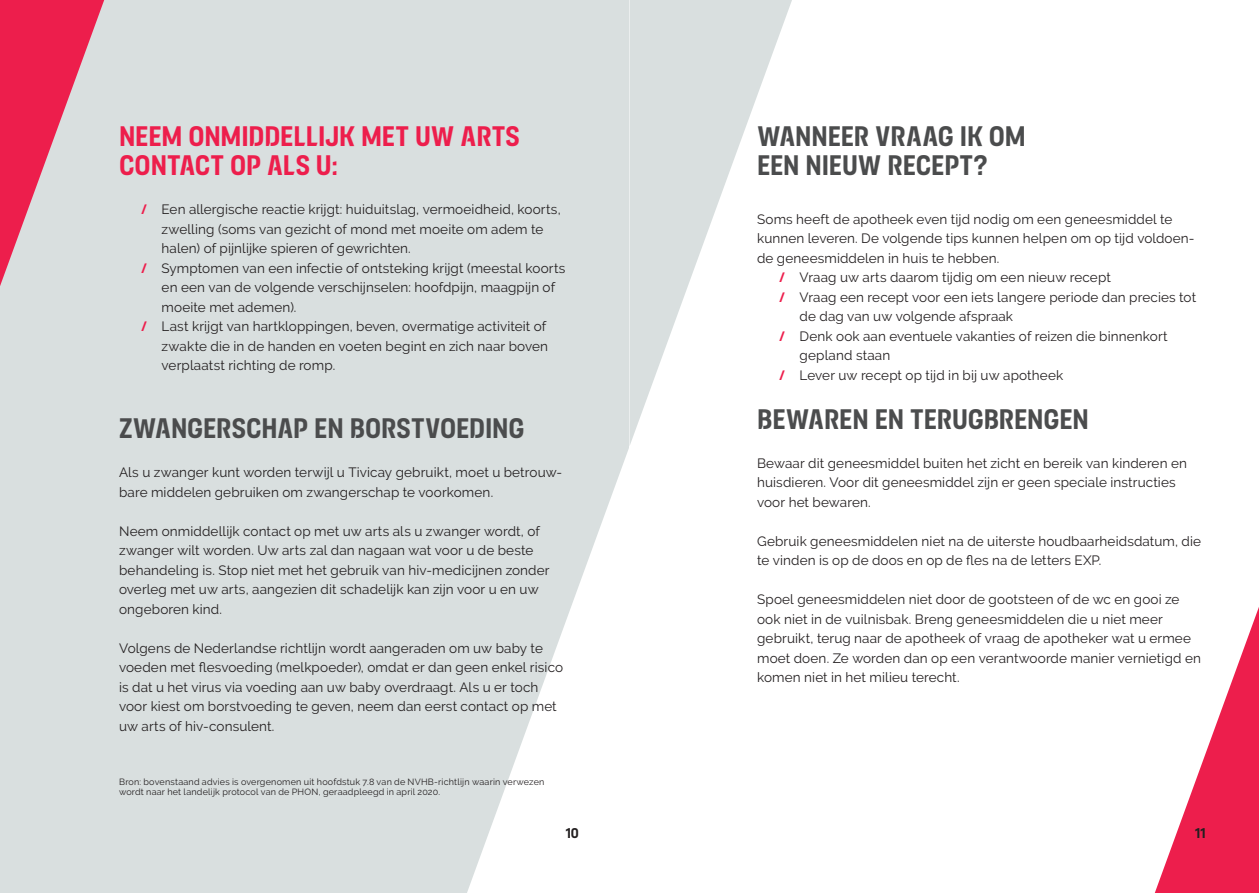
<style>
.page{position:relative;width:1259px;height:893px;background:#fff}
.page>*{position:absolute;margin:0;border:0;box-sizing:border-box;transform-origin:0 0}
.t1{font:700 30px/29.2px "Breakthrough";letter-spacing:-.005em;color:#4b4c4d}
.t2{font:700 30px/29.2px "Breakthrough";letter-spacing:-.005em;color:#ed1e4c}
.t3{font:700 15px "Breakthrough";color:#231f20}
.Body{font:13.5px/19.5px "Raleway";letter-spacing:.01em;color:#231f20}
.Body_List{font:13.5px/19.5px "Raleway";letter-spacing:.01em;color:#231f20}
.Body-2{font:9px/10.5px "Raleway";letter-spacing:.02em;color:#231f20}
.s1{font-weight:700;font-style:italic;color:#ed1e4c}
</style>
<div class="page">
<div style="left:0;top:0;width:629px;height:893px;background:#d9dfdf"></div>
<svg style="left:467px;top:449px;width:162px;height:444px"></svg>
<svg style="left:629px;top:0;width:163px;height:446px"></svg>
<svg style="left:0;top:0;width:104px;height:286px"></svg>
<svg style="left:1154px;top:607px;width:105px;height:286px"></svg>
<h1 class="t2" style="left:119px;top:121px;width:402px">NEEM ONMIDDELLIJK MET UW ARTS<br>CONTACT OP ALS U:</h1>
<p class="Body_List" style="left:162px;top:200px;width:401px;text-indent:-21px"><span class="s1">I</span> Een allergische reactie krijgt: huiduitslag, vermoeidheid, koorts, zwelling (soms van gezicht of mond met moeite om adem te halen) of pijnlijke spieren of gewrichten.</p>
<p class="Body_List" style="left:162px;top:258px;width:405px;text-indent:-21px"><span class="s1">I</span> Symptomen van een infectie of ontsteking krijgt (meestal koorts en een van de volgende verschijnselen: hoofdpijn, maagpijn of moeite met ademen).</p>
<p class="Body_List" style="left:162px;top:317px;width:388px;text-indent:-21px"><span class="s1">I</span> Last krijgt van hartkloppingen, beven, overmatige activiteit of zwakte die in de handen en voeten begint en zich naar boven verplaatst richting de romp.</p>
<h1 class="t1" style="left:119px;top:413px;width:407px">ZWANGERSCHAP EN BORSTVOEDING</h1>
<p class="Body" style="left:119px;top:463px;width:445px">Als u zwanger kunt worden terwijl u Tivicay gebruikt, moet u betrouw&shy;bare middelen gebruiken om zwangerschap te voorkomen.</p>
<p class="Body" style="left:119px;top:521px;width:432px">Neem onmiddellijk contact op met uw arts als u zwanger wordt, of zwanger wilt worden. Uw arts zal dan nagaan wat voor u de beste behandeling is. Stop niet met het gebruik van hiv-medicijnen zonder overleg met uw arts, aangezien dit schadelijk kan zijn voor u en uw ongeboren kind.</p>
<p class="Body" style="left:119px;top:638px;width:445px">Volgens de Nederlandse richtlijn wordt aangeraden om uw baby te voeden met flesvoeding (melkpoeder), omdat er dan geen enkel risico is dat u het virus via voeding aan uw baby overdraagt. Als u er toch voor kiest om borstvoeding te geven, neem dan eerst contact op met uw arts of hiv-consulent.</p>
<p class="Body-2" style="left:119px;top:776px;width:427px">Bron: bovenstaand advies is overgenomen uit hoofdstuk 7.8 van de NVHB-richtlijn waarin verwezen wordt naar het landelijk protocol van de PHON, geraadpleegd in april 2020.</p>
<h1 class="t1" style="left:757px;top:121px;width:270px">WANNEER VRAAG IK OM<br>EEN NIEUW RECEPT?</h1>
<p class="Body" style="left:757px;top:209px;width:439px">Soms heeft de apotheek even tijd nodig om een geneesmiddel te kunnen leveren. De volgende tips kunnen helpen om op tijd voldoen&shy;de geneesmiddelen in huis te hebben.</p>
<p class="Body_List" style="left:778px;top:268px;width:334px"><span class="s1">I</span> Vraag uw arts daarom tijdig om een nieuw recept</p>
<p class="Body_List" style="left:799px;top:287px;width:398px;text-indent:-21px"><span class="s1">I</span> Vraag een recept voor een iets langere periode dan precies tot de dag van uw volgende afspraak</p>
<p class="Body_List" style="left:799px;top:326px;width:370px;text-indent:-21px"><span class="s1">I</span> Denk ook aan eventuele vakanties of reizen die binnenkort gepland staan</p>
<p class="Body_List" style="left:778px;top:365px;width:286px"><span class="s1">I</span> Lever uw recept op tijd in bij uw apotheek</p>
<h1 class="t1" style="left:757px;top:404px;width:333px">BEWAREN EN TERUGBRENGEN</h1>
<p class="Body" style="left:757px;top:453px;width:431px">Bewaar dit geneesmiddel buiten het zicht en bereik van kinderen en huisdieren. Voor dit geneesmiddel zijn er geen speciale instructies voor het bewaren.</p>
<p class="Body" style="left:757px;top:531px;width:445px">Gebruik geneesmiddelen niet na de uiterste houdbaarheidsdatum, die te vinden is op de doos en op de fles na de letters EXP.</p>
<p class="Body" style="left:757px;top:590px;width:445px">Spoel geneesmiddelen niet door de gootsteen of de wc en gooi ze ook niet in de vuilnisbak. Breng geneesmiddelen die u niet meer gebruikt, terug naar de apotheek of vraag de apotheker wat u ermee moet doen. Ze worden dan op een verantwoorde manier vernietigd en komen niet in het milieu terecht.</p>
<p class="t3" style="left:566px;top:824px;width:15px">10</p>
<p class="t3" style="left:1195px;top:824px;width:12px">11</p>
</div>
